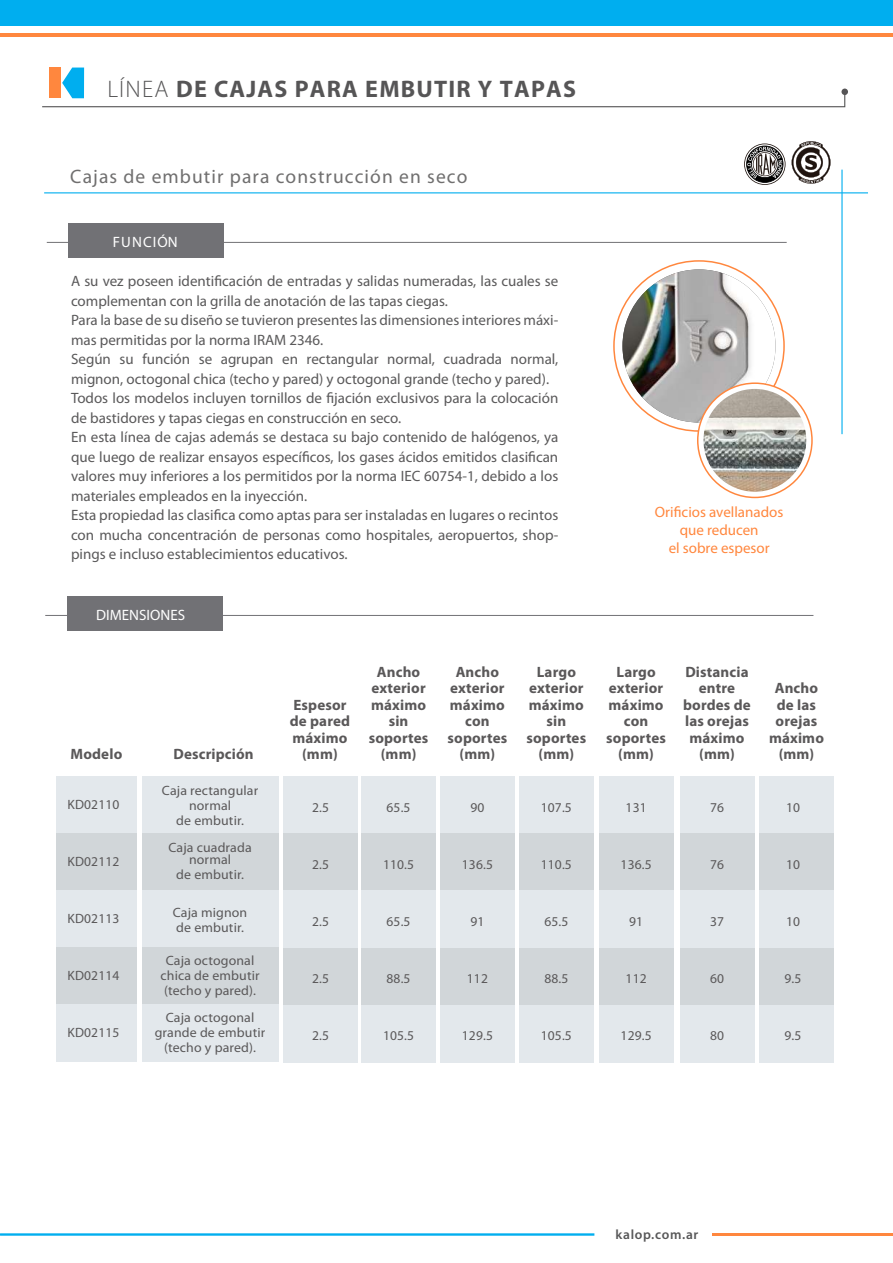
<style>
.page{position:relative;width:893px;height:1263px;background:#fff}
.page>*{position:absolute;margin:0;border:0;box-sizing:border-box;transform-origin:0 0}
.t1{font:700 24px "Myriad Pro";letter-spacing:.05em;color:#565556}
.t2{font:19.5px "Myriad Pro";letter-spacing:.055em;color:#706f6f}
.t3{font:15px/19.5px "Myriad Pro";color:#5a595a}
.t4{font:700 15px/16.5px "Myriad Pro";letter-spacing:.01em;color:#5a5859;text-align:center}
.t5{font:15px/18px "Myriad Pro";color:#ff873e;text-align:center}
.t6{font:15px "Myriad Pro";color:#fff}
.t7{font:15px "Myriad Pro";letter-spacing:.075em;color:#fff}
.t8{font:13.5px/15px "Myriad Pro";letter-spacing:.01em;color:#5a5859;text-align:center}
.t9{font:600 13.5px "Myriad Pro";letter-spacing:.05em;color:#575758}
.s1{font-weight:300}
</style>
<div class="page">
<hr style="left:44px;top:192px;width:824px;height:1px;background:#00aeef">
<hr style="left:841px;top:170px;width:2px;height:264px;background:#00aeef">
<hr style="left:47px;top:242px;width:740px;height:1px;background:#717175">
<div style="left:69px;top:223px;width:155px;height:35px;background:#717175"></div>
<hr style="left:45px;top:615px;width:768px;height:1px;background:#717175">
<div style="left:67px;top:596px;width:156px;height:35px;background:#717175"></div>
<div style="left:56px;top:776px;width:81px;height:57px;background:#e3e8ec"></div>
<div style="left:56px;top:833px;width:81px;height:57px;background:#d1d6d9"></div>
<div style="left:56px;top:890px;width:81px;height:57px;background:#e3e8ec"></div>
<div style="left:56px;top:947px;width:81px;height:57px;background:#d1d6d9"></div>
<div style="left:56px;top:1004px;width:81px;height:57px;background:#e3e8ec"></div>
<div style="left:283px;top:776px;width:74px;height:58px;background:#e3e8ec"></div>
<div style="left:283px;top:833px;width:74px;height:58px;background:#d1d6d9"></div>
<div style="left:283px;top:890px;width:74px;height:58px;background:#e3e8ec"></div>
<div style="left:283px;top:948px;width:74px;height:57px;background:#d1d6d9"></div>
<div style="left:283px;top:1005px;width:74px;height:58px;background:#e3e8ec"></div>
<div style="left:361px;top:776px;width:75px;height:58px;background:#e3e8ec"></div>
<div style="left:361px;top:833px;width:75px;height:58px;background:#d1d6d9"></div>
<div style="left:361px;top:890px;width:75px;height:58px;background:#e3e8ec"></div>
<div style="left:361px;top:948px;width:75px;height:57px;background:#d1d6d9"></div>
<div style="left:361px;top:1005px;width:75px;height:58px;background:#e3e8ec"></div>
<div style="left:440px;top:776px;width:75px;height:58px;background:#e3e8ec"></div>
<div style="left:440px;top:833px;width:75px;height:58px;background:#d1d6d9"></div>
<div style="left:440px;top:890px;width:75px;height:58px;background:#e3e8ec"></div>
<div style="left:440px;top:948px;width:75px;height:57px;background:#d1d6d9"></div>
<div style="left:440px;top:1005px;width:75px;height:58px;background:#e3e8ec"></div>
<div style="left:519px;top:776px;width:75px;height:58px;background:#e3e8ec"></div>
<div style="left:519px;top:833px;width:75px;height:58px;background:#d1d6d9"></div>
<div style="left:519px;top:890px;width:75px;height:58px;background:#e3e8ec"></div>
<div style="left:519px;top:948px;width:75px;height:57px;background:#d1d6d9"></div>
<div style="left:519px;top:1005px;width:75px;height:58px;background:#e3e8ec"></div>
<div style="left:599px;top:776px;width:74px;height:58px;background:#e3e8ec"></div>
<div style="left:599px;top:833px;width:74px;height:58px;background:#d1d6d9"></div>
<div style="left:599px;top:890px;width:74px;height:58px;background:#e3e8ec"></div>
<div style="left:599px;top:948px;width:74px;height:57px;background:#d1d6d9"></div>
<div style="left:599px;top:1005px;width:74px;height:58px;background:#e3e8ec"></div>
<div style="left:142px;top:776px;width:137px;height:57px;background:#e3e8ec"></div>
<div style="left:142px;top:833px;width:137px;height:57px;background:#d1d6d9"></div>
<div style="left:142px;top:890px;width:137px;height:57px;background:#e3e8ec"></div>
<div style="left:142px;top:947px;width:137px;height:57px;background:#d1d6d9"></div>
<div style="left:142px;top:1004px;width:137px;height:57px;background:#e3e8ec"></div>
<div style="left:680px;top:776px;width:74px;height:58px;background:#e3e8ec"></div>
<div style="left:680px;top:833px;width:74px;height:58px;background:#d1d6d9"></div>
<div style="left:680px;top:890px;width:74px;height:58px;background:#e3e8ec"></div>
<div style="left:680px;top:948px;width:74px;height:57px;background:#d1d6d9"></div>
<div style="left:680px;top:1005px;width:74px;height:58px;background:#e3e8ec"></div>
<div style="left:759px;top:776px;width:75px;height:58px;background:#e3e8ec"></div>
<div style="left:759px;top:833px;width:75px;height:58px;background:#d1d6d9"></div>
<div style="left:759px;top:890px;width:75px;height:58px;background:#e3e8ec"></div>
<div style="left:759px;top:948px;width:75px;height:57px;background:#d1d6d9"></div>
<div style="left:759px;top:1005px;width:75px;height:58px;background:#e3e8ec"></div>
<svg style="left:744px;top:144px;width:41px;height:41px"></svg>
<svg style="left:792px;top:141px;width:39px;height:43px"></svg>
<img style="left:622px;top:269px;width:153px;height:153px">
<img style="left:622px;top:269px;width:153px;height:153px;border-radius:77px">
<svg style="left:698px;top:383px;width:114px;height:114px"></svg>
<div style="left:697px;top:382px;width:116px;height:116px;border:2px solid #ff873e;border-radius:50%"></div>
<img style="left:703px;top:389px;width:103px;height:103px;border-radius:51px">
<div style="left:49px;top:67px;width:12px;height:31px;background:#ff873e"></div>
<div style="left:0;top:0;width:893px;height:26px;background:#00aeef"></div>
<hr style="left:0;top:33px;width:893px;height:4px;background:#ff873e">
<svg style="left:42px;top:68px;width:804px;height:40px"></svg>
<div style="left:841px;top:89px;width:7px;height:6px;background:#565556;border-radius:50%"></div>
<svg style="left:0;top:1233px;width:594px;height:3px;background:#35bef2"></svg>
<hr style="left:713px;top:1233px;width:180px;height:3px;background:#ff873e">
<h1 class="t1" style="left:107px;top:75px;width:470px"><span class="s1">LÍNEA</span> DE CAJAS PARA EMBUTIR Y TAPAS</h1>
<h2 class="t2" style="left:70px;top:166px;width:399px">Cajas de embutir para construcción en seco</h2>
<p class="t7" style="left:113px;top:234px;width:66px">FUNCIÓN</p>
<p class="t3" style="left:71px;top:272px;width:489px">A su vez poseen identificación de entradas y salidas numeradas, las cuales se complementan con la grilla de anotación de las tapas ciegas.<br>Para la base de su diseño se tuvieron presentes las dimensiones interiores máxi&shy;mas permitidas por la norma IRAM 2346.<br>Según su función se agrupan en rectangular normal, cuadrada normal, mignon, octogonal chica (techo y pared) y octogonal grande (techo y pared).<br>Todos los modelos incluyen tornillos de fijación exclusivos para la colocación de bastidores y tapas ciegas en construcción en seco.<br>En esta línea de cajas además se destaca su bajo contenido de halógenos, ya que luego de realizar ensayos específicos, los gases ácidos emitidos clasifican valores muy inferiores a los permitidos por la norma IEC 60754-1, debido a los materiales empleados en la inyección.<br>Esta propiedad las clasifica como aptas para ser instaladas en lugares o recintos con mucha concentración de personas como hospitales, aeropuertos, shop&shy;pings e incluso establecimientos educativos.</p>
<p class="t6" style="left:96px;top:607px;width:90px">DIMENSIONES</p>
<p class="t5" style="left:655px;top:503px;width:130px">Orificios avellanados que reducen<br>el sobre espesor</p>
<p class="t4" style="left:71px;top:746px;width:53px">Modelo</p>
<p class="t4" style="left:173px;top:746px;width:82px">Descripción</p>
<p class="t4" style="left:290px;top:697px;width:62px">Espesor de pared máximo (mm)</p>
<p class="t4" style="left:369px;top:664px;width:61px">Ancho exterior máximo sin soportes (mm)</p>
<p class="t4" style="left:448px;top:664px;width:61px">Ancho exterior máximo con soportes (mm)</p>
<p class="t4" style="left:526px;top:664px;width:61px">Largo exterior máximo sin soportes (mm)</p>
<p class="t4" style="left:606px;top:664px;width:61px">Largo exterior máximo con soportes (mm)</p>
<p class="t4" style="left:683px;top:664px;width:69px">Distancia entre bordes de las orejas máximo (mm)</p>
<p class="t4" style="left:769px;top:680px;width:57px">Ancho de las orejas máximo (mm)</p>
<p class="t8" style="left:68px;top:798px;width:53px">KD02110</p>
<p class="t8" style="left:68px;top:855px;width:53px">KD02112</p>
<p class="t8" style="left:68px;top:912px;width:53px">KD02113</p>
<p class="t8" style="left:68px;top:969px;width:53px">KD02114</p>
<p class="t8" style="left:68px;top:1026px;width:53px">KD02115</p>
<p class="t8" style="left:162px;top:783px;width:98px">Caja rectangular normal<br>de embutir.</p>
<p class="t8" style="left:168px;top:842px;width:85px;line-height:12px">Caja cuadrada normal</p>
<p class="t8" style="left:176px;top:867px;width:69px">de embutir.</p>
<p class="t8" style="left:173px;top:905px;width:76px;text-align:left">Caja mignon de embutir.</p>
<p class="t8" style="left:161px;top:953px;width:101px">Caja octogonal chica de embutir (techo y pared).</p>
<p class="t8" style="left:155px;top:1010px;width:112px">Caja octogonal grande de embutir (techo y pared).</p>
<p class="t8" style="left:312px;top:800px;width:18px">2.5</p>
<p class="t8" style="left:312px;top:857px;width:18px">2.5</p>
<p class="t8" style="left:312px;top:914px;width:18px">2.5</p>
<p class="t8" style="left:312px;top:971px;width:18px">2.5</p>
<p class="t8" style="left:312px;top:1028px;width:18px">2.5</p>
<p class="t8" style="left:387px;top:800px;width:25px">65.5</p>
<p class="t8" style="left:470px;top:800px;width:15px">90</p>
<p class="t8" style="left:541px;top:800px;width:33px">107.5</p>
<p class="t8" style="left:626px;top:800px;width:23px">131</p>
<p class="t8" style="left:383px;top:857px;width:33px">110.5</p>
<p class="t8" style="left:462px;top:857px;width:33px">136.5</p>
<p class="t8" style="left:541px;top:857px;width:33px">110.5</p>
<p class="t8" style="left:621px;top:857px;width:33px">136.5</p>
<p class="t8" style="left:387px;top:914px;width:25px">65.5</p>
<p class="t8" style="left:470px;top:914px;width:15px">91</p>
<p class="t8" style="left:544px;top:914px;width:25px">65.5</p>
<p class="t8" style="left:629px;top:914px;width:15px">91</p>
<p class="t8" style="left:387px;top:971px;width:25px">88.5</p>
<p class="t8" style="left:467px;top:971px;width:23px">112</p>
<p class="t8" style="left:544px;top:971px;width:25px">88.5</p>
<p class="t8" style="left:626px;top:971px;width:23px">112</p>
<p class="t8" style="left:383px;top:1028px;width:33px">105.5</p>
<p class="t8" style="left:462px;top:1028px;width:33px">129.5</p>
<p class="t8" style="left:541px;top:1028px;width:33px">105.5</p>
<p class="t8" style="left:621px;top:1028px;width:33px">129.5</p>
<p class="t8" style="left:710px;top:800px;width:15px">76</p>
<p class="t8" style="left:710px;top:857px;width:15px">76</p>
<p class="t8" style="left:710px;top:914px;width:15px">37</p>
<p class="t8" style="left:710px;top:971px;width:15px">60</p>
<p class="t8" style="left:710px;top:1028px;width:15px">80</p>
<p class="t8" style="left:786px;top:800px;width:15px">10</p>
<p class="t8" style="left:786px;top:857px;width:15px">10</p>
<p class="t8" style="left:786px;top:914px;width:15px">10</p>
<p class="t8" style="left:785px;top:971px;width:18px">9.5</p>
<p class="t8" style="left:785px;top:1028px;width:18px">9.5</p>
<p class="t9" style="left:615px;top:1227px;width:84px">kalop.com.ar</p>
</div>
